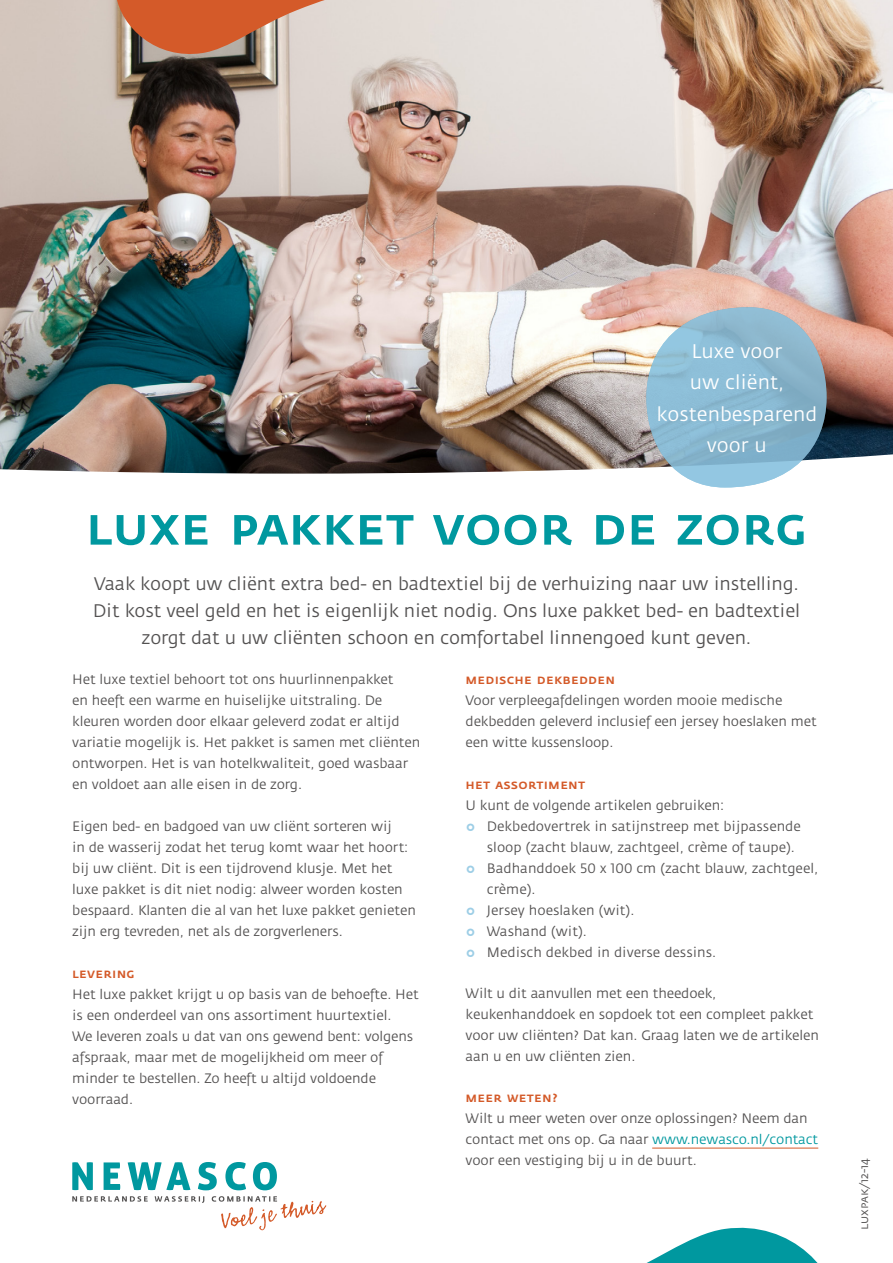
<style>
.page{position:relative;width:893px;height:1263px;background:#fff}
.page>*{position:absolute;margin:0;border:0;box-sizing:border-box;transform-origin:0 0}
.t1{font:54.15px "Fedra Sans Medium SC";color:#00989f}
.t2{font:19.5px/31.5px "Fedra Sans";color:#fff;text-align:center}
.intro{font:18px/27px "Fedra Sans";letter-spacing:-.01em;color:#535151;text-align:center}
.body{font:13.5px/21px "Fedra Sans";letter-spacing:-.01em;color:#535151}
.tussenkop{font:13.5px "Fedra Sans Medium SC";letter-spacing:.02em;color:#d45a29}
.t3{font:12px "Fedra Sans Book SC";color:#535151}
.s1{font-family:"Fedra Sans Medium Expert";color:#9dcee6}
.s2{color:#00989f}
</style>
<div class="page">
<img style="left:0;top:0;width:893px;height:474px">
<svg style="left:646px;top:307px;width:181px;height:180px;background:#99bbce"></svg>
<hr style="left:652px;top:1148px;width:166px;height:1px;background:#d45a29">
<svg style="left:72px;top:1162px;width:205px;height:28px"></svg>
<svg style="left:72px;top:1196px;width:254px;height:34px"></svg>
<svg style="left:647px;top:1227px;width:171px;height:36px"></svg>
<svg style="left:116px;top:0;width:228px;height:60px;background:#c78669"></svg>
<p class="t2" style="left:692px;top:336px;width:92px">Luxe voor</p>
<p class="t2" style="left:656px;top:367px;width:162px">uw cliënt, kostenbesparend</p>
<p class="t2" style="left:707px;top:430px;width:61px">voor u</p>
<p class="t1" style="left:85px;top:495px;width:724px">luxe pakket voor de zorg</p>
<p class="intro" style="left:93px;top:570px;width:709px">Vaak koopt uw cliënt extra bed- en badtextiel bij de verhuizing naar uw instelling.<br>Dit kost veel geld en het is eigenlijk niet nodig. Ons luxe pakket bed- en badtextiel zorgt dat u uw cliënten schoon en comfortabel linnengoed kunt geven.</p>
<p class="body" style="left:72px;top:669px;width:350px">Het luxe textiel behoort tot ons huurlinnenpakket<br>en heeft een warme en huiselijke uitstraling. De kleuren worden door elkaar geleverd zodat er altijd variatie mogelijk is. Het pakket is samen met cliënten ontworpen. Het is van hotelkwaliteit, goed wasbaar en voldoet aan alle eisen in de zorg.</p>
<p class="body" style="left:72px;top:816px;width:345px">Eigen bed- en badgoed van uw cliënt sorteren wij<br>in de wasserij zodat het terug komt waar het hoort: bij uw cliënt. Dit is een tijdrovend klusje. Met het luxe pakket is dit niet nodig: alweer worden kosten bespaard. Klanten die al van het luxe pakket genieten zijn erg tevreden, net als de zorgverleners.</p>
<p class="tussenkop" style="left:72px;top:966px;width:64px">levering</p>
<p class="body" style="left:72px;top:984px;width:348px">Het luxe pakket krijgt u op basis van de behoefte. Het is een onderdeel van ons assortiment huurtextiel.<br>We leveren zoals u dat van ons gewend bent: volgens afspraak, maar met de mogelijkheid om meer of minder te bestellen. Zo heeft u altijd voldoende voorraad.</p>
<p class="tussenkop" style="left:466px;top:671px;width:151px">medische dekbedden</p>
<p class="body" style="left:466px;top:690px;width:353px">Voor verpleegafdelingen worden mooie medische dekbedden geleverd inclusief een jersey hoeslaken met een witte kussensloop.</p>
<p class="tussenkop" style="left:466px;top:776px;width:121px">het assortiment</p>
<p class="body" style="left:466px;top:795px;width:260px">U kunt de volgende artikelen gebruiken:</p>
<p class="body" style="left:487px;top:816px;width:315px;text-indent:-21px"><span class="s1">o</span> Dekbedovertrek in satijnstreep met bijpassende sloop (zacht blauw, zachtgeel, crème of taupe).</p>
<p class="body" style="left:487px;top:858px;width:333px;text-indent:-21px"><span class="s1">o</span> Badhanddoek 50 x 100 cm (zacht blauw, zachtgeel, crème).</p>
<p class="body" style="left:466px;top:900px;width:170px"><span class="s1">o</span> Jersey hoeslaken (wit).</p>
<p class="body" style="left:466px;top:921px;width:123px"><span class="s1">o</span> Washand (wit).</p>
<p class="body" style="left:466px;top:942px;width:252px"><span class="s1">o</span> Medisch dekbed in diverse dessins.</p>
<p class="body" style="left:466px;top:983px;width:355px">Wilt u dit aanvullen met een theedoek, keukenhanddoek en sopdoek tot een compleet pakket voor uw cliënten? Dat kan. Graag laten we de artikelen aan u en uw cliënten zien.</p>
<p class="tussenkop" style="left:466px;top:1089px;width:94px">meer weten?</p>
<p class="body" style="left:466px;top:1108px;width:354px">Wilt u meer weten over onze oplossingen? Neem dan contact met ons op. Ga naar <span class="s2">www.newasco.nl/contact </span>voor een vestiging bij u in de buurt.</p>
<p class="t3" style="left:857px;top:1230px;width:74px;rotate:-90deg">luxpak/12-14</p>
</div>
